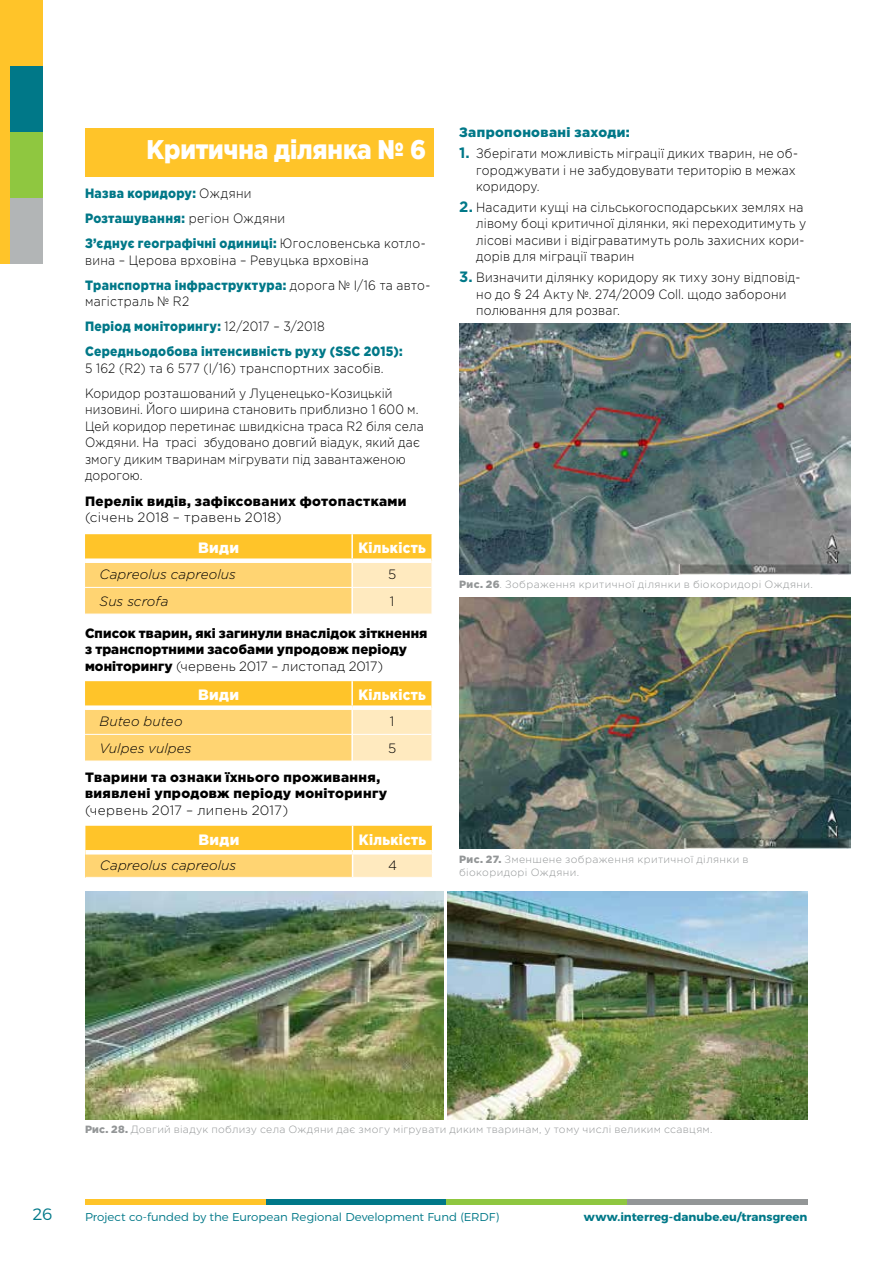
<style>
.page{position:relative;width:893px;height:1263px;background:#fff}
.page>*{position:absolute;margin:0;border:0;box-sizing:border-box;transform-origin:0 0}
.t1{font:900 27px "Gotham Pro";letter-spacing:-.005em;color:#fff;scale:.9 1}
.t2{font:300 16.5px "Montserrat";color:#007888}
.t3{font:900 15px "Gotham Pro";letter-spacing:.02em;color:#fff;scale:.9 1}
.t4{font:900 15px "Gotham Pro";letter-spacing:.02em;color:#fff}
.t5{font:300 13.5px/16.5px "Gotham Pro";letter-spacing:.015em;color:#000;scale:.9 1}
.t6{font:900 13.5px/16.5px "Gotham Pro";letter-spacing:.02em;color:#000}
.t7{font:900 13.5px/25px "Gotham Pro";letter-spacing:.025em;color:#007888;scale:.9 1}
.t8{font:italic 300 13.5px "Gotham Pro";letter-spacing:.005em;color:#000}
.t9{font:300 13.5px "Gotham Pro";letter-spacing:.015em;color:#000}
.t10{font:900 13.5px "Gotham Pro";letter-spacing:.025em;color:#007888}
.t11{font:300 11.4px "Montserrat";letter-spacing:-.005em;color:#007888}
.t12{font:700 11.4px "Montserrat";color:#007888}
.t13{font:300 10.5px/13.5px "Gotham Pro";letter-spacing:.035em;color:#939697}
.s1{font-weight:300;color:#000}
.s2{font-weight:900;color:#007888}
.s3{font-weight:300}
.s4{font-weight:700;font-size:15px;color:#007888}
.s5{font-weight:900}
</style>
<div class="page">
<div style="left:266px;top:1199px;width:180px;height:5px;background:#007888"></div>
<div style="left:446px;top:1199px;width:181px;height:5px;background:#8fc740"></div>
<div style="left:627px;top:1199px;width:180px;height:5px;background:#939697"></div>
<div style="left:85px;top:1199px;width:181px;height:5px;background:#ffc429"></div>
<div style="left:0;top:0;width:43px;height:66px;background:#ffc429"></div>
<div style="left:0;top:66px;width:43px;height:66px;background:#007888"></div>
<div style="left:0;top:132px;width:43px;height:66px;background:#8fc740"></div>
<div style="left:0;top:198px;width:43px;height:66px;background:#b2b5b6"></div>
<div style="left:0;top:61px;width:10px;height:203px;background:#ffc429"></div>
<div style="left:85px;top:128px;width:349px;height:48px;background:#ffc429"></div>
<svg style="left:85px;top:534px;width:346px;height:80px;background:#ffd267"></svg>
<hr style="left:351px;top:534px;width:2px;height:24px;background:#fff">
<hr style="left:351px;top:563px;width:2px;height:24px;background:#fff">
<hr style="left:351px;top:588px;width:2px;height:26px;background:#fff">
<hr style="left:85px;top:587px;width:267px;height:1px;background:#fff">
<hr style="left:352px;top:587px;width:79px;height:1px;background:#fff">
<div style="left:85px;top:558px;width:267px;height:5px;background:#fff"></div>
<div style="left:352px;top:558px;width:79px;height:5px;background:#fff"></div>
<svg style="left:85px;top:681px;width:346px;height:80px;background:#ffd267"></svg>
<hr style="left:351px;top:681px;width:2px;height:24px;background:#fff">
<hr style="left:351px;top:710px;width:2px;height:24px;background:#fff">
<hr style="left:351px;top:734px;width:2px;height:27px;background:#fff">
<hr style="left:85px;top:734px;width:267px;height:1px;background:#fff">
<hr style="left:352px;top:734px;width:79px;height:1px;background:#fff">
<div style="left:85px;top:705px;width:267px;height:5px;background:#fff"></div>
<div style="left:352px;top:705px;width:79px;height:5px;background:#fff"></div>
<svg style="left:85px;top:826px;width:348px;height:51px;background:#ffcf58"></svg>
<hr style="left:85px;top:850px;width:268px;height:4px;background:#fff">
<hr style="left:353px;top:850px;width:79px;height:4px;background:#fff">
<img style="left:459px;top:323px;width:391px;height:251px">
<img style="left:459px;top:597px;width:391px;height:251px">
<img style="left:85px;top:891px;width:358px;height:228px">
<img style="left:448px;top:891px;width:360px;height:228px">
<h1 class="t1" style="left:146px;top:133px;width:312px">Критична ділянка № 6</h1>
<p class="t7" style="left:85px;top:180px;width:380px">Назва коридору: <span class="s1">Ождяни<br></span>Розташування: <span class="s1">регіон Ождяни<br></span>З’єднує географічні одиниці: <span class="s1">Югословенська котло-</span></p>
<p class="t5" style="left:85px;top:247px;width:385px;line-height:25px">вина – Церова врховіна – Ревуцька врховіна<br><span class="s2">Транспортна інфраструктура:</span> дорога № I/16 та авто-</p>
<p class="t7" style="left:85px;top:288px;width:354px"><span class="s1">магістраль № R2<br></span>Період моніторингу: <span class="s1">12/2017 – 3/2018<br></span>Середньодобова інтенсивність руху (SSC 2015):</p>
<p class="t5" style="left:85px;top:355px;width:343px;line-height:25px">5 162 (R2) та 6 577 (I/16) транспортних засобів.<br>Коридор розташований у Луценецько-Козицькій</p>
<p class="t5" style="left:85px;top:401px;width:378px">низовині. Його ширина становить приблизно 1 600 м.<br>Цей коридор перетинає швидкісна траса R2 біля села Ождяни. На трасі збудовано довгий віадук, який дає змогу диким тваринам мігрувати під завантаженою дорогою.</p>
<p class="t6" style="left:85px;top:493px;width:323px">Перелік видів, зафіксованих фотопастками</p>
<p class="t9" style="left:85px;top:510px;width:198px">(січень 2018 – травень 2018)</p>
<p class="t4" style="left:198px;top:539px;width:43px">Види</p>
<p class="t3" style="left:358px;top:539px;width:76px">Кількість</p>
<p class="t8" style="left:100px;top:567px;width:138px">Capreolus capreolus</p>
<p class="t9" style="left:388px;top:567px;width:10px">5</p>
<p class="t8" style="left:100px;top:593px;width:70px">Sus scrofa</p>
<p class="t9" style="left:390px;top:593px;width:6px">1</p>
<p class="t6" style="left:85px;top:624px;width:344px">Список тварин, які загинули внаслідок зіткнення з транспортними засобами упродовж періоду моніторингу <span class="s3">(червень 2017 – листопад 2017)</span></p>
<p class="t4" style="left:198px;top:686px;width:43px">Види</p>
<p class="t3" style="left:358px;top:686px;width:76px">Кількість</p>
<p class="t8" style="left:100px;top:714px;width:84px">Buteo buteo</p>
<p class="t9" style="left:390px;top:714px;width:6px">1</p>
<p class="t8" style="left:100px;top:740px;width:93px">Vulpes vulpes</p>
<p class="t9" style="left:388px;top:740px;width:10px">5</p>
<p class="t6" style="left:85px;top:768px;width:304px">Тварини та ознаки їхнього проживання, виявлені упродовж періоду моніторингу</p>
<p class="t9" style="left:85px;top:803px;width:205px">(червень 2017 – липень 2017)</p>
<p class="t4" style="left:198px;top:830px;width:43px">Види</p>
<p class="t3" style="left:359px;top:830px;width:76px">Кількість</p>
<p class="t8" style="left:100px;top:858px;width:138px">Capreolus capreolus</p>
<p class="t9" style="left:388px;top:858px;width:10px">4</p>
<p class="t10" style="left:459px;top:125px;width:172px">Запропоновані заходи:</p>
<p class="t5" style="left:476px;top:145px;width:359px;text-indent:-17px"><span class="s4">1.</span> Зберігати можливість міграції диких тварин, не об&shy;городжувати і не забудовувати територію в межах коридору.</p>
<p class="t5" style="left:476px;top:199px;width:368px;text-indent:-17px"><span class="s4">2.</span> Насадити кущі на сільськогосподарських землях на лівому боці критичної ділянки, які переходитимуть у лісові масиви і відіграватимуть роль захисних кори&shy;дорів для міграції тварин</p>
<p class="t5" style="left:476px;top:269px;width:362px;text-indent:-17px"><span class="s4">3.</span> Визначити ділянку коридору як тиху зону відповід&shy;но до § 24 Акту №. 274/2009 Coll. щодо заборони полювання для розваг.</p>
<p class="t13" style="left:459px;top:578px;width:355px"><span class="s5">Рис. 26</span>. Зображення критичної ділянки в біокоридорі Ождяни.</p>
<p class="t13" style="left:459px;top:852px;width:291px"><span class="s5">Рис. 27.</span> Зменшене зображення критичної ділянки в біокоридорі Ождяни.</p>
<p class="t13" style="left:85px;top:1122px;width:629px"><span class="s5">Рис. 28.</span> Довгий віадук поблизу села Ождяни дає змогу мігрувати диким тваринам, у тому числі великим ссавцям.</p>
<p class="t2" style="left:33px;top:1201px;width:21px">26</p>
<p class="t11" style="left:85px;top:1207px;width:416px">Project co-funded by the European Regional Development Fund (ERDF)</p>
<p class="t12" style="left:584px;top:1207px;width:225px">www.interreg-danube.eu/transgreen</p>
</div>
